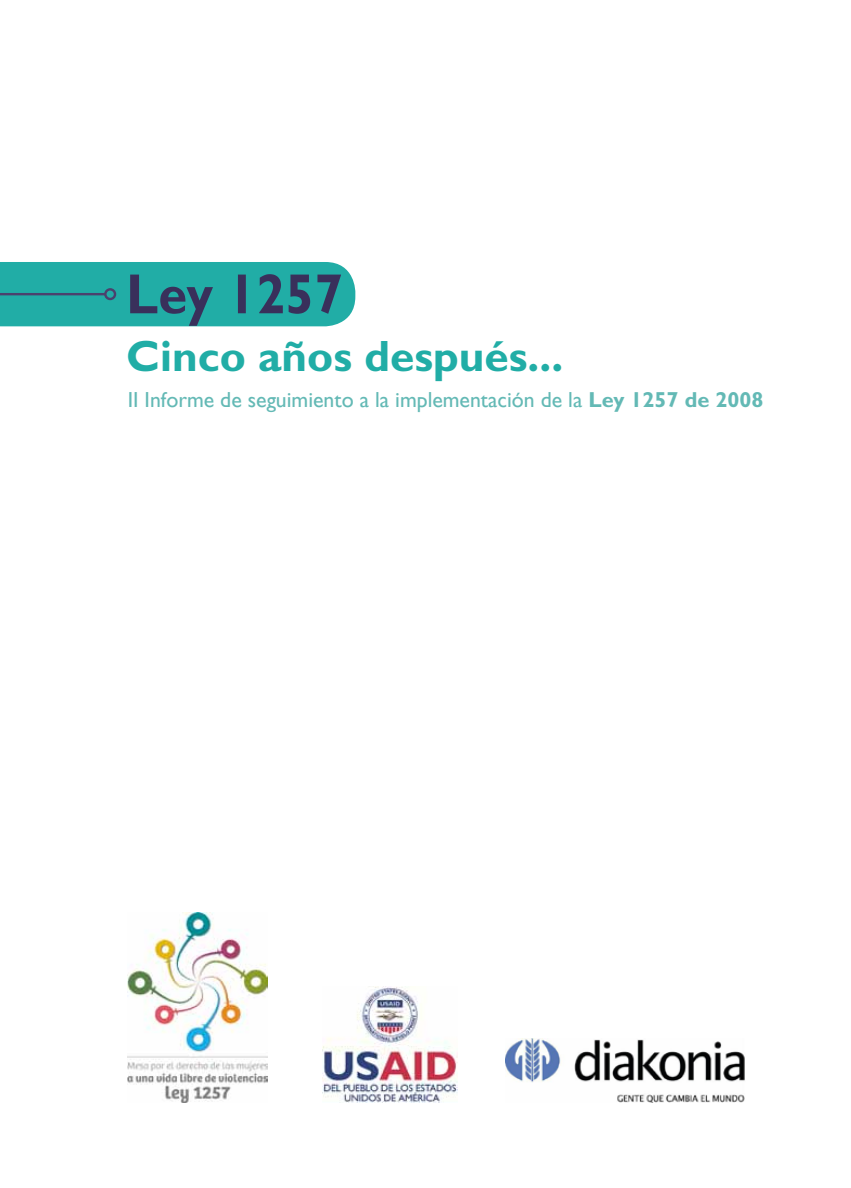
<style>
.page{position:relative;width:851px;height:1188px;background:#fff}
.page>*{position:absolute;margin:0;border:0;box-sizing:border-box;transform-origin:0 0}
.t1{font:700 56.7px "Gill Sans";color:#39305b;scale:.92 1}
.t2{font:700 43.95px "Gill Sans";color:#21ada6}
.t3{font:21.75px "Gill Sans";color:#63b9b5}
.s1{font-weight:700}
</style>
<div class="page">
<div style="left:0;top:262px;width:355px;height:64px;background:#21ada6"></div>
<hr style="left:0;top:293px;width:105px;height:2px;background:#4b416d">
<div style="left:104px;top:288px;width:12px;height:12px;border:2px solid #4b416d;border-radius:50%"></div>
<img style="left:128px;top:912px;width:139px;height:191px">
<img style="left:323px;top:986px;width:134px;height:117px">
<img style="left:505px;top:1038px;width:240px;height:65px">
<h1 class="t1" style="left:126px;top:261px;width:237px">Ley 1257</h1>
<h2 class="t2" style="left:126px;top:330px;width:438px">Cinco años después...</h2>
<p class="t3" style="left:128px;top:387px;width:637px">II Informe de seguimiento a la implementación de la <span class="s1">Ley 1257 de 2008</span></p>
</div>
